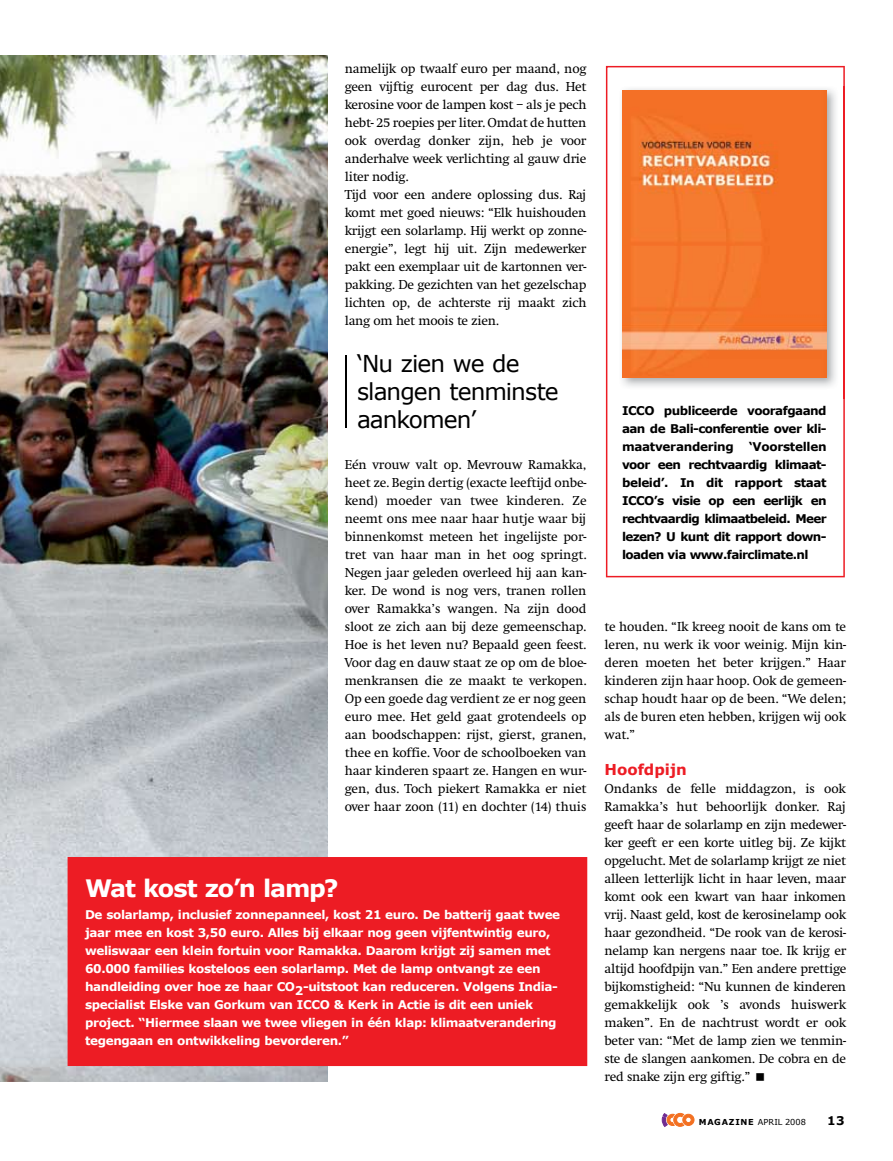
<style>
.page{position:relative;width:893px;height:1161px;background:#fff}
.page>*{position:absolute;margin:0;border:0;box-sizing:border-box;transform-origin:0 0}
.t1{font:700 24px "Verdana";letter-spacing:-.05em;color:#fff}
.t2{font:23.25px/27.9px "Verdana";letter-spacing:-.04em;color:#000}
.t3{font:700 15px "Verdana";color:#ed1c24}
.t4{font:13.5px/18px "Swift EF";letter-spacing:-.02em;color:#000;text-align:justify}
.t5{font:700 12px/18px "Verdana";letter-spacing:-.03em;color:#fff}
.t6{font:700 12px/18px "Verdana";letter-spacing:-.05em;color:#000;text-align:justify}
.t7{font:8.25px "Verdana";letter-spacing:.005em;color:#000}
.s1{font-weight:700}
</style>
<div class="page">
<svg style="left:662px;top:1113px;width:32px;height:13px"></svg>
<img style="left:0;top:55px;width:327px;height:1026px">
<hr style="left:345px;top:355px;width:2px;height:72px;background:#000">
<div style="left:68px;top:857px;width:519px;height:209px;background:#ed1c24"></div>
<svg style="left:606px;top:66px;width:239px;height:511px"></svg>
<img style="left:619px;top:86px;width:226px;height:312px">
<img style="left:623px;top:90px;width:203px;height:287px">
<p class="t4" style="left:345px;top:60px;width:243px;text-align:left">namelijk op twaalf euro per maand, nog geen vijftig eurocent per dag dus. Het kerosine voor de lampen kost – als je pech hebt- 25 roepies per liter. Omdat de hutten ook overdag donker zijn, heb je voor anderhalve week verlichting al gauw drie liter nodig.<br>Tijd voor een andere oplossing dus. Raj komt met goed nieuws: “Elk huishouden krijgt een solarlamp. Hij werkt op zonne&shy;energie”, legt hij uit. Zijn medewerker pakt een exemplaar uit de kartonnen ver&shy;pakking. De gezichten van het gezelschap lichten op, de achterste rij maakt zich lang om het moois te zien.</p>
<h2 class="t2" style="left:357px;top:350px;width:203px">‘Nu zien we de slangen tenminste aankomen’</h2>
<p class="t4" style="left:345px;top:456px;width:243px">Eén vrouw valt op. Mevrouw Ramakka, heet ze. Begin dertig (exacte leeftijd onbe&shy;kend) moeder van twee kinderen. Ze neemt ons mee naar haar hutje waar bij binnenkomst meteen het ingelijste por&shy;tret van haar man in het oog springt.<br>Negen jaar geleden overleed hij aan kan&shy;ker. De wond is nog vers, tranen rollen over Ramakka’s wangen. Na zijn dood sloot ze zich aan bij deze gemeenschap.<br>Hoe is het leven nu? Bepaald geen feest.<br>Voor dag en dauw staat ze op om de bloe&shy;menkransen die ze maakt te verkopen.<br>Op een goede dag verdient ze er nog geen euro mee. Het geld gaat grotendeels op aan boodschappen: rijst, gierst, granen, thee en koffie. Voor de schoolboeken van haar kinderen spaart ze. Hangen en wur&shy;gen, dus. Toch piekert Ramakka er niet over haar zoon (11) en dochter (14) thuis</p>
<h1 class="t1" style="left:85px;top:873px;width:255px">Wat kost zo’n lamp?</h1>
<p class="t5" style="left:85px;top:906px;width:477px">De solarlamp, inclusief zonnepanneel, kost 21 euro. De batterij gaat twee jaar mee en kost 3,50 euro. Alles bij elkaar nog geen vijfentwintig euro, weliswaar een klein fortuin voor Ramakka. Daarom krijgt zij samen met 60.000 families kosteloos een solarlamp. Met de lamp ontvangt ze een handleiding over hoe ze haar CO2-uitstoot kan reduceren. Volgens India&shy;specialist Elske van Gorkum van ICCO &amp; Kerk in Actie is dit een uniek project. “Hiermee slaan we twee vliegen in één klap: klimaatverandering tegengaan en ontwikkeling bevorderen.”</p>
<p class="t6" style="left:622px;top:402px;width:206px">ICCO publiceerde voorafgaand aan de Bali-conferentie over kli&shy;maatverandering</p>
<p class="t6" style="left:622px;top:438px;width:206px;text-indent:127px">‘Voorstellen voor een rechtvaardig klimaat&shy;beleid’. In dit rapport staat ICCO’s visie op een eerlijk en rechtvaardig klimaatbeleid. Meer lezen? U kunt dit rapport down&shy;loaden via www.fairclimate.nl</p>
<p class="t4" style="left:604px;top:618px;width:243px">te houden. “Ik kreeg nooit de kans om te leren, nu werk ik voor weinig. Mijn kin&shy;deren moeten het beter krijgen.” Haar kinderen zijn haar hoop. Ook de gemeen&shy;schap houdt haar op de been. “We delen; als de buren eten hebben, krijgen wij ook wat.”</p>
<p class="t3" style="left:604px;top:760px;width:84px">Hoofdpijn</p>
<p class="t4" style="left:604px;top:780px;width:243px">Ondanks de felle middagzon, is ook Ramakka’s hut behoorlijk donker. Raj geeft haar de solarlamp en zijn medewer&shy;ker geeft er een korte uitleg bij. Ze kijkt opgelucht. Met de solarlamp krijgt ze niet alleen letterlijk licht in haar leven, maar komt ook een kwart van haar inkomen vrij. Naast geld, kost de kerosinelamp ook haar gezondheid. “De rook van de kerosi&shy;nelamp kan nergens naar toe. Ik krijg er altijd hoofdpijn van.” Een andere prettige bijkomstigheid: “Nu kunnen de kinderen gemakkelijk ook ’s avonds huiswerk maken”. En de nachtrust wordt er ook beter van: “Met de lamp zien we tenmin&shy;ste de slangen aankomen. De cobra en de red snake zijn erg giftig.”</p>
<p class="t7" style="left:699px;top:1117px;width:109px"><span class="s1">MAGAZINE</span> APRIL 2008</p>
<p class="t6" style="left:827px;top:1112px;width:19px">13</p>
</div>
